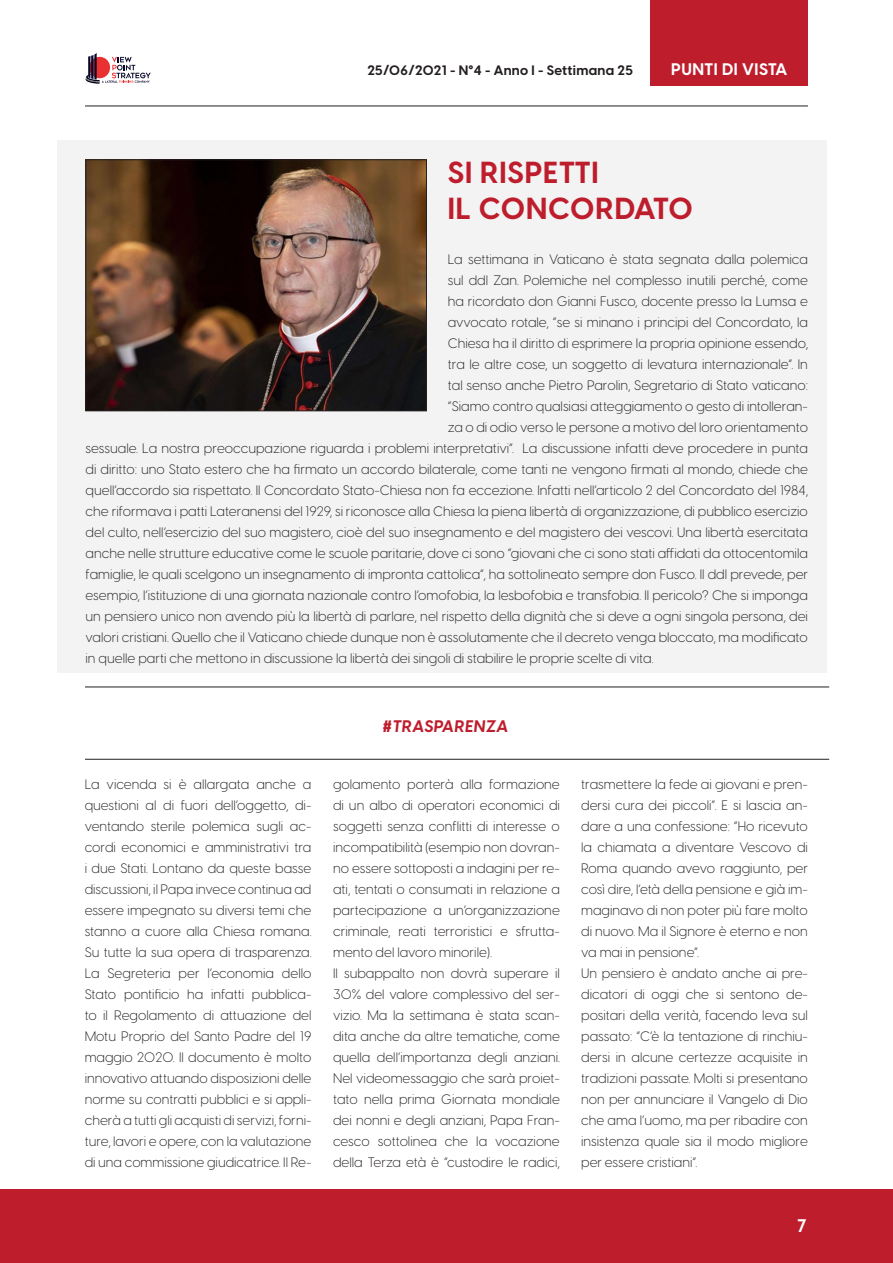
<style>
.page{position:relative;width:893px;height:1263px;background:#fff}
.page>*{position:absolute;margin:0;border:0;box-sizing:border-box;transform-origin:0 0}
.titolo{font:700 30px "Visby CF";letter-spacing:.03em;color:#be1d2c}
.t1{font:700 18px "Visby CF";color:#fff}
.t2{font:700 16.5px "Visby CF";letter-spacing:.03em;color:#fff}
.titolo-2{font:italic 700 16.5px "Visby CF";letter-spacing:.03em;color:#be1d2c}
.testo{font:300 13.5px/21px "Visby CF";color:#231f20;text-align:justify}
.t3{font:700 13.5px "Visby CF";letter-spacing:.02em;color:#231f20}
</style>
<div class="page">
<div style="left:0;top:1189px;width:893px;height:74px;background:#be1d2c"></div>
<svg style="left:86px;top:53px;width:65px;height:31px"></svg>
<hr style="left:85px;top:106px;width:723px;height:1px;background:#231f20">
<div style="left:651px;top:0;width:157px;height:85px;background:#be1d2c"></div>
<div style="left:57px;top:140px;width:770px;height:533px;background:#f3f3f4"></div>
<img style="left:88px;top:162px;width:337px;height:247px">
<div style="left:86px;top:160px;width:341px;height:251px;border:1px solid #231f20"></div>
<hr style="left:85px;top:687px;width:744px;height:1px;background:#231f20">
<hr style="left:85px;top:759px;width:744px;height:1px;background:#231f20">
<p class="t3" style="left:367px;top:62px;width:267px">25/06/2021 - N°4 - Anno I - Settimana 25</p>
<p class="t2" style="left:671px;top:58px;width:118px">PUNTI DI VISTA</p>
<p class="titolo" style="left:448px;top:153px;width:152px">SI RISPETTI</p>
<p class="titolo" style="left:448px;top:189px;width:247px">IL CONCORDATO</p>
<p class="testo" style="left:448px;top:249px;width:361px">La settimana in Vaticano è stata segnata dalla polemica</p>
<p class="testo" style="left:448px;top:270px;width:362px">sul ddl Zan. Polemiche nel complesso inutili perché, come</p>
<p class="testo" style="left:448px;top:291px;width:361px">ha ricordato don Gianni Fusco, docente presso la Lumsa e</p>
<p class="testo" style="left:448px;top:312px;width:362px">avvocato rotale, “se si minano i principi del Concordato, la</p>
<p class="testo" style="left:448px;top:333px;width:362px">Chiesa ha il diritto di esprimere la propria opinione essendo,</p>
<p class="testo" style="left:448px;top:354px;width:362px">tra le altre cose, un soggetto di levatura internazionale”. In</p>
<p class="testo" style="left:448px;top:375px;width:361px">tal senso anche Pietro Parolin, Segretario di Stato vaticano:</p>
<p class="testo" style="left:448px;top:396px;width:362px">“Siamo contro qualsiasi atteggiamento o gesto di intolleran-</p>
<p class="testo" style="left:448px;top:417px;width:362px">za o di odio verso le persone a motivo del loro orientamento</p>
<p class="testo" style="left:86px;top:438px;width:724px">sessuale. La nostra preoccupazione riguarda i problemi interpretativi”. La discussione infatti deve procedere in punta</p>
<p class="testo" style="left:86px;top:459px;width:724px">di diritto: uno Stato estero che ha firmato un accordo bilaterale, come tanti ne vengono firmati al mondo, chiede che</p>
<p class="testo" style="left:86px;top:480px;width:724px">quell’accordo sia rispettato. Il Concordato Stato-Chiesa non fa eccezione. Infatti nell’articolo 2 del Concordato del 1984,</p>
<p class="testo" style="left:86px;top:501px;width:724px">che riformava i patti Lateranensi del 1929, si riconosce alla Chiesa la piena libertà di organizzazione, di pubblico esercizio</p>
<p class="testo" style="left:86px;top:522px;width:724px">del culto, nell’esercizio del suo magistero, cioè del suo insegnamento e del magistero dei vescovi. Una libertà esercitata</p>
<p class="testo" style="left:86px;top:543px;width:724px">anche nelle strutture educative come le scuole paritarie, dove ci sono “giovani che ci sono stati affidati da ottocentomila</p>
<p class="testo" style="left:86px;top:564px;width:724px">famiglie, le quali scelgono un insegnamento di impronta cattolica”, ha sottolineato sempre don Fusco. Il ddl prevede, per</p>
<p class="testo" style="left:86px;top:585px;width:724px">esempio, l’istituzione di una giornata nazionale contro l’omofobia, la lesbofobia e transfobia. Il pericolo? Che si imponga</p>
<p class="testo" style="left:86px;top:606px;width:724px">un pensiero unico non avendo più la libertà di parlare, nel rispetto della dignità che si deve a ogni singola persona, dei</p>
<p class="testo" style="left:86px;top:627px;width:724px">valori cristiani. Quello che il Vaticano chiede dunque non è assolutamente che il decreto venga bloccato, ma modificato</p>
<p class="testo" style="left:86px;top:648px;width:569px">in quelle parti che mettono in discussione la libertà dei singoli di stabilire le proprie scelte di vita.</p>
<p class="titolo-2" style="left:383px;top:716px;width:126px">#TRASPARENZA</p>
<p class="testo" style="left:85px;top:774px;width:228px">La vicenda si è allargata anche a questioni al di fuori dell’oggetto, di&shy;ventando sterile polemica sugli ac&shy;cordi economici e amministrativi tra i due Stati. Lontano da queste basse discussioni, il Papa invece continua ad essere impegnato su diversi temi che stanno a cuore alla Chiesa romana.<br>Su tutte la sua opera di trasparenza.<br>La Segreteria per l’economia dello Stato pontificio ha infatti pubblica&shy;to il Regolamento di attuazione del Motu Proprio del Santo Padre del 19 maggio 2020. Il documento è molto innovativo attuando disposizioni delle norme su contratti pubblici e si appli&shy;cherà a tutti gli acquisti di servizi, forni&shy;ture, lavori e opere, con la valutazione di una commissione giudicatrice. Il Re-</p>
<p class="testo" style="left:333px;top:774px;width:228px">golamento porterà alla formazione di un albo di operatori economici di soggetti senza conflitti di interesse o incompatibilità (esempio non dovran&shy;no essere sottoposti a indagini per re&shy;ati, tentati o consumati in relazione a partecipazione a un’organizzazione criminale, reati terroristici e sfrutta&shy;mento del lavoro minorile).</p>
<p class="testo" style="left:333px;top:963px;width:228px">Il subappalto non dovrà superare il 30% del valore complessivo del ser&shy;vizio. Ma la settimana è stata scan&shy;dita anche da altre tematiche, come quella dell’importanza degli anziani.<br>Nel videomessaggio che sarà proiet&shy;tato nella prima Giornata mondiale dei nonni e degli anziani, Papa Fran&shy;cesco sottolinea che la vocazione della Terza età è “custodire le radici,</p>
<p class="testo" style="left:581px;top:774px;width:229px">trasmettere la fede ai giovani e pren&shy;dersi cura dei piccoli”. E si lascia an&shy;dare a una confessione: “Ho ricevuto la chiamata a diventare Vescovo di Roma quando avevo raggiunto, per così dire, l’età della pensione e già im&shy;maginavo di non poter più fare molto di nuovo. Ma il Signore è eterno e non va mai in pensione”.</p>
<p class="testo" style="left:581px;top:963px;width:228px">Un pensiero è andato anche ai pre&shy;dicatori di oggi che si sentono de&shy;positari della verità, facendo leva sul passato: “C’è la tentazione di rinchiu&shy;dersi in alcune certezze acquisite in tradizioni passate. Molti si presentano non per annunciare il Vangelo di Dio che ama l’uomo, ma per ribadire con insistenza quale sia il modo migliore per essere cristiani”.</p>
<h2 class="t1" style="left:797px;top:1214px;width:11px">7</h2>
</div>
